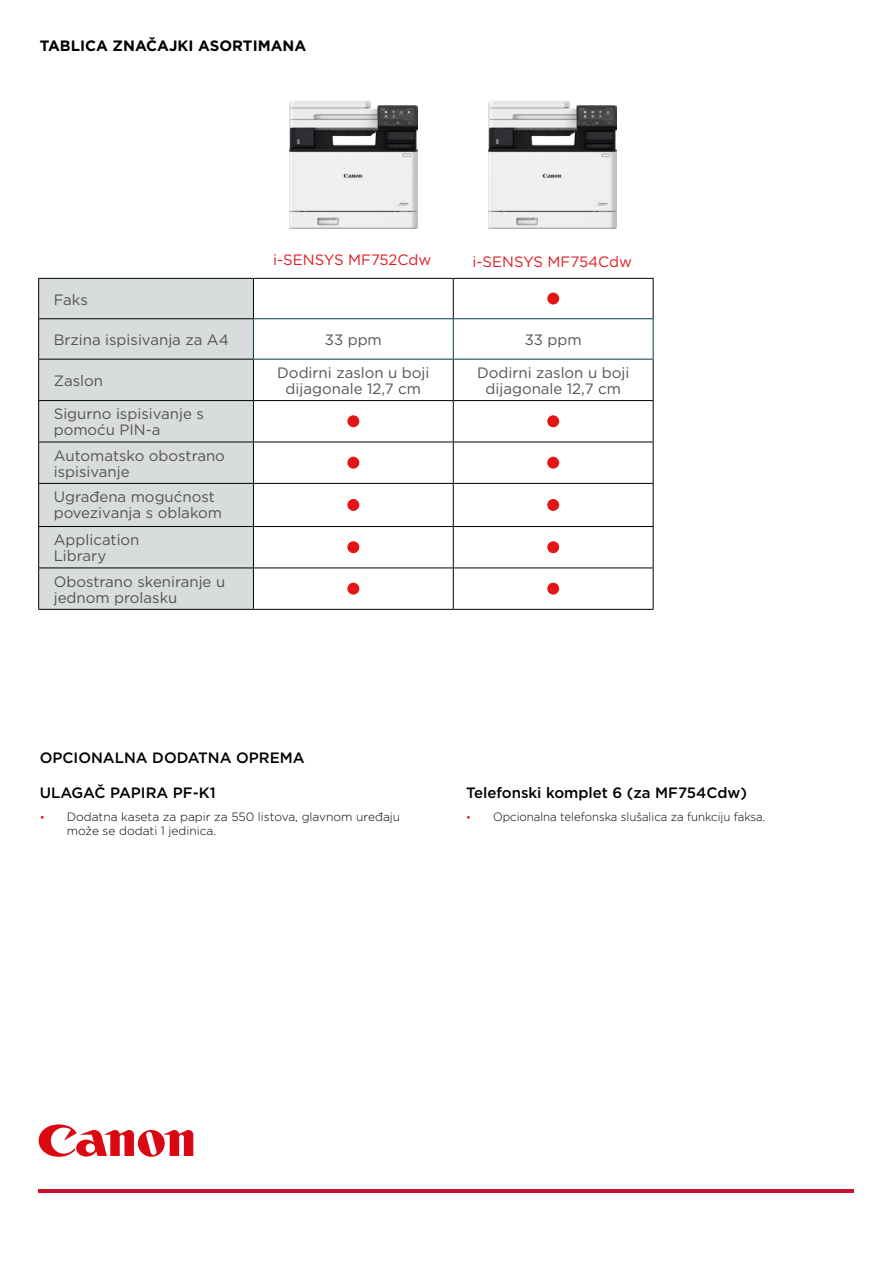
<style>
.page{position:relative;width:893px;height:1263px;background:#fff}
.page>*{position:absolute;margin:0;border:0;box-sizing:border-box;transform-origin:0 0}
.t1{font:15px/16.2px "Gotham";color:#575153}
.t2{font:500 15px "Gotham";color:#000}
.t3{font:15px "Gotham";color:#e11c23}
.t4{font:700 15px "Gotham";color:#000}
.t5{font:300 12px/14.4px "Gotham";color:#000}
.t6{font:300 12px "Gotham";color:#000;scale:.95 1}
.s1{font-weight:400;font-size:10.5px;color:#cd1719}
</style>
<div class="page">
<img style="left:290px;top:100px;width:127px;height:129px">
<img style="left:489px;top:100px;width:128px;height:129px">
<svg style="left:39px;top:1124px;width:154px;height:33px"></svg>
<hr style="left:39px;top:1189px;width:815px;height:3px;background:#ce0e2d">
<div style="left:39px;top:279px;width:214px;height:330px;background:#d8dcdd"></div>
<svg style="left:254px;top:279px;width:399px;height:330px"></svg>
<hr style="left:253px;top:278px;width:200px;height:1px;background:#000">
<hr style="left:253px;top:400px;width:200px;height:1px;background:#000">
<hr style="left:253px;top:442px;width:200px;height:1px;background:#000">
<hr style="left:253px;top:483px;width:200px;height:1px;background:#000">
<hr style="left:253px;top:526px;width:200px;height:1px;background:#000">
<hr style="left:253px;top:567px;width:200px;height:1px;background:#000">
<hr style="left:253px;top:609px;width:200px;height:1px;background:#000">
<hr style="left:453px;top:278px;width:201px;height:1px;background:#000">
<hr style="left:453px;top:279px;width:1px;height:39px;background:#000">
<hr style="left:453px;top:360px;width:1px;height:40px;background:#000">
<hr style="left:453px;top:400px;width:201px;height:1px;background:#000">
<hr style="left:453px;top:401px;width:1px;height:41px;background:#000">
<hr style="left:453px;top:442px;width:201px;height:1px;background:#000">
<hr style="left:453px;top:442px;width:1px;height:41px;background:#000">
<hr style="left:453px;top:483px;width:201px;height:1px;background:#000">
<hr style="left:453px;top:484px;width:1px;height:42px;background:#000">
<hr style="left:453px;top:526px;width:201px;height:1px;background:#000">
<hr style="left:453px;top:527px;width:1px;height:40px;background:#000">
<hr style="left:453px;top:567px;width:201px;height:1px;background:#000">
<hr style="left:453px;top:568px;width:1px;height:41px;background:#000">
<hr style="left:453px;top:609px;width:201px;height:1px;background:#000">
<hr style="left:653px;top:279px;width:1px;height:39px;background:#000">
<hr style="left:653px;top:360px;width:1px;height:40px;background:#000">
<hr style="left:653px;top:401px;width:1px;height:41px;background:#000">
<hr style="left:653px;top:442px;width:1px;height:41px;background:#000">
<hr style="left:653px;top:484px;width:1px;height:42px;background:#000">
<hr style="left:653px;top:527px;width:1px;height:40px;background:#000">
<hr style="left:653px;top:568px;width:1px;height:41px;background:#000">
<hr style="left:38px;top:278px;width:215px;height:1px;background:#000">
<hr style="left:38px;top:279px;width:1px;height:39px;background:#000">
<hr style="left:253px;top:279px;width:1px;height:39px;background:#000">
<hr style="left:38px;top:318px;width:215px;height:1px;background:#000">
<hr style="left:38px;top:319px;width:1px;height:40px;background:#000">
<hr style="left:38px;top:359px;width:215px;height:1px;background:#000">
<hr style="left:38px;top:360px;width:1px;height:40px;background:#000">
<hr style="left:253px;top:360px;width:1px;height:40px;background:#000">
<hr style="left:38px;top:400px;width:215px;height:1px;background:#000">
<hr style="left:38px;top:401px;width:1px;height:41px;background:#000">
<hr style="left:253px;top:401px;width:1px;height:41px;background:#000">
<hr style="left:38px;top:442px;width:215px;height:1px;background:#000">
<hr style="left:38px;top:442px;width:1px;height:41px;background:#000">
<hr style="left:253px;top:442px;width:1px;height:41px;background:#000">
<hr style="left:38px;top:483px;width:215px;height:1px;background:#000">
<hr style="left:38px;top:484px;width:1px;height:42px;background:#000">
<hr style="left:253px;top:484px;width:1px;height:42px;background:#000">
<hr style="left:38px;top:526px;width:215px;height:1px;background:#000">
<hr style="left:38px;top:527px;width:1px;height:40px;background:#000">
<hr style="left:253px;top:527px;width:1px;height:40px;background:#000">
<hr style="left:38px;top:567px;width:215px;height:1px;background:#000">
<hr style="left:38px;top:568px;width:1px;height:41px;background:#000">
<hr style="left:253px;top:568px;width:1px;height:41px;background:#000">
<hr style="left:38px;top:609px;width:215px;height:1px;background:#000">
<hr style="left:253px;top:318px;width:200px;height:1px;background:#003b44">
<hr style="left:253px;top:319px;width:1px;height:40px;background:#003b44">
<hr style="left:253px;top:359px;width:200px;height:1px;background:#003b44">
<hr style="left:453px;top:318px;width:201px;height:1px;background:#003b44">
<hr style="left:453px;top:319px;width:1px;height:40px;background:#003b44">
<hr style="left:453px;top:359px;width:201px;height:1px;background:#003b44">
<hr style="left:653px;top:319px;width:1px;height:40px;background:#003b44">
<div style="left:548px;top:293px;width:10px;height:11px;background:#e41515;border-radius:50%"></div>
<div style="left:547px;top:293px;width:12px;height:11px;border:2px solid #e41515;border-radius:50%"></div>
<div style="left:348px;top:416px;width:11px;height:10px;background:#e41515;border-radius:50%"></div>
<div style="left:347px;top:415px;width:12px;height:12px;border:2px solid #e41515;border-radius:50%"></div>
<div style="left:548px;top:416px;width:10px;height:10px;background:#e41515;border-radius:50%"></div>
<div style="left:547px;top:415px;width:12px;height:12px;border:2px solid #e41515;border-radius:50%"></div>
<div style="left:348px;top:457px;width:11px;height:11px;background:#e41515;border-radius:50%"></div>
<div style="left:347px;top:457px;width:12px;height:12px;border:2px solid #e41515;border-radius:50%"></div>
<div style="left:548px;top:457px;width:10px;height:11px;background:#e41515;border-radius:50%"></div>
<div style="left:547px;top:457px;width:12px;height:12px;border:2px solid #e41515;border-radius:50%"></div>
<div style="left:348px;top:500px;width:11px;height:10px;background:#e41515;border-radius:50%"></div>
<div style="left:347px;top:499px;width:12px;height:12px;border:2px solid #e41515;border-radius:50%"></div>
<div style="left:548px;top:500px;width:10px;height:10px;background:#e41515;border-radius:50%"></div>
<div style="left:547px;top:499px;width:12px;height:12px;border:2px solid #e41515;border-radius:50%"></div>
<div style="left:348px;top:542px;width:11px;height:10px;background:#e41515;border-radius:50%"></div>
<div style="left:347px;top:541px;width:12px;height:12px;border:2px solid #e41515;border-radius:50%"></div>
<div style="left:548px;top:542px;width:10px;height:10px;background:#e41515;border-radius:50%"></div>
<div style="left:547px;top:541px;width:12px;height:12px;border:2px solid #e41515;border-radius:50%"></div>
<div style="left:348px;top:583px;width:11px;height:11px;background:#e41515;border-radius:50%"></div>
<div style="left:347px;top:583px;width:12px;height:12px;border:2px solid #e41515;border-radius:50%"></div>
<div style="left:548px;top:583px;width:10px;height:11px;background:#e41515;border-radius:50%"></div>
<div style="left:547px;top:583px;width:12px;height:12px;border:2px solid #e41515;border-radius:50%"></div>
<p class="t4" style="left:40px;top:35px;width:268px">TABLICA ZNAČAJKI ASORTIMANA</p>
<p class="t3" style="left:273px;top:250px;width:160px">i-SENSYS MF752Cdw</p>
<p class="t3" style="left:473px;top:252px;width:161px">i-SENSYS MF754Cdw</p>
<p class="t1" style="left:54px;top:291px;width:36px">Faks</p>
<p class="t1" style="left:54px;top:331px;width:177px">Brzina ispisivanja za A4</p>
<p class="t1" style="left:325px;top:331px;width:59px">33 ppm</p>
<p class="t1" style="left:525px;top:331px;width:59px">33 ppm</p>
<p class="t1" style="left:54px;top:372px;width:51px">Zaslon</p>
<p class="t1" style="left:277px;top:364px;width:154px;text-align:center">Dodirni zaslon u boji dijagonale 12,7 cm</p>
<p class="t1" style="left:477px;top:364px;width:154px;text-align:center">Dodirni zaslon u boji dijagonale 12,7 cm</p>
<p class="t1" style="left:54px;top:405px;width:152px">Sigurno ispisivanje s pomoću PIN-a</p>
<p class="t1" style="left:54px;top:447px;width:173px">Automatsko obostrano ispisivanje</p>
<p class="t1" style="left:54px;top:488px;width:170px">Ugrađena mogućnost povezivanja s oblakom</p>
<p class="t1" style="left:54px;top:531px;width:87px">Application<br>Library</p>
<p class="t1" style="left:54px;top:573px;width:173px">Obostrano skeniranje u jednom prolasku</p>
<p class="t2" style="left:40px;top:748px;width:266px">OPCIONALNA DODATNA OPREMA</p>
<p class="t2" style="left:40px;top:782px;width:177px">ULAGAČ PAPIRA PF-K1</p>
<p class="t5" style="left:67px;top:809px;width:335px;text-indent:-27px"><span class="s1">•</span> Dodatna kaseta za papir za 550 listova, glavnom uređaju može se dodati 1 jedinica.</p>
<p class="t2" style="left:466px;top:782px;width:282px">Telefonski komplet 6 (za MF754Cdw)</p>
<p class="t6" style="left:466px;top:809px;width:317px"><span class="s1">•</span> Opcionalna telefonska slušalica za funkciju faksa.</p>
</div>
